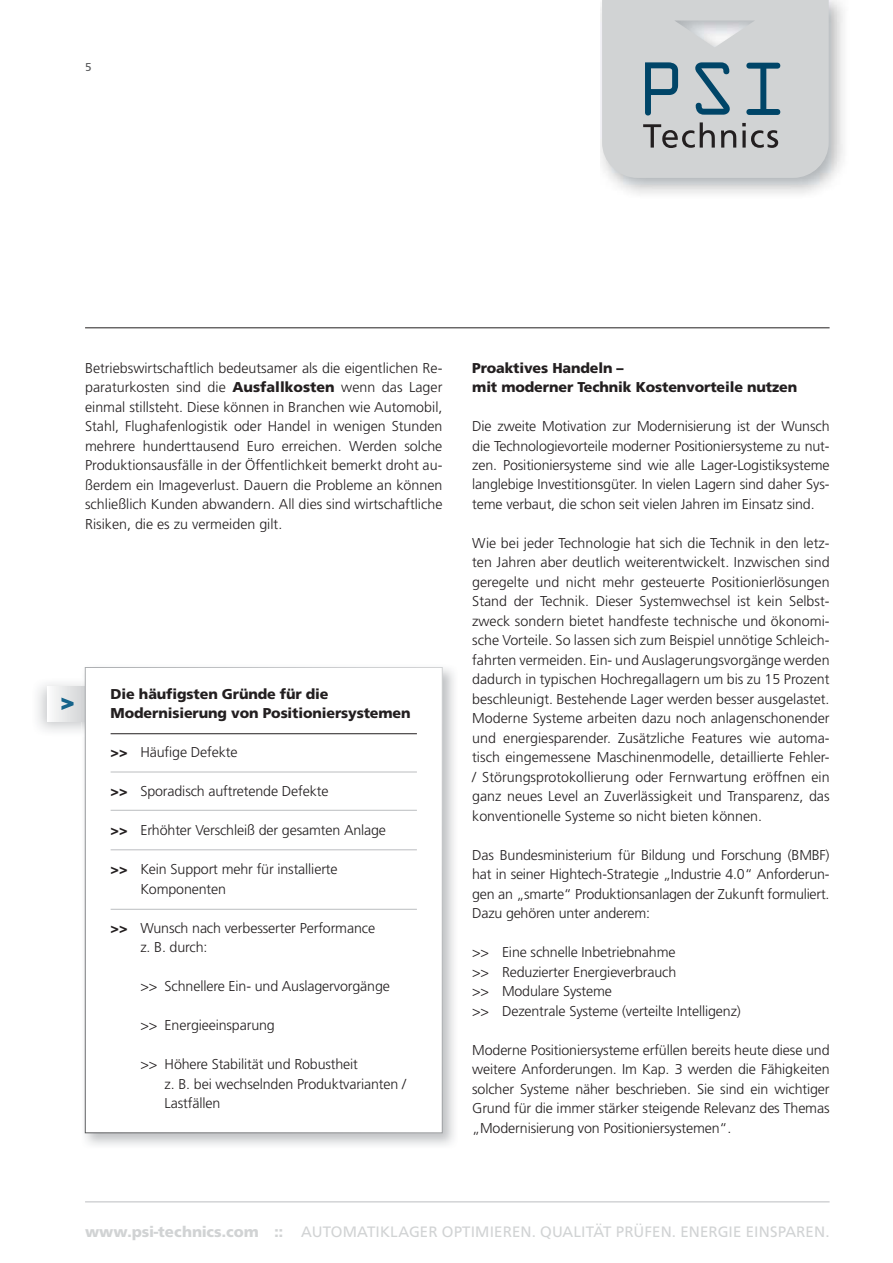
<style>
.page{position:relative;width:893px;height:1263px;background:#fff}
.page>*{position:absolute;margin:0;border:0;box-sizing:border-box;transform-origin:0 0}
.t1{font:15.75px "Frutus T";letter-spacing:.01em;color:#d1d3d4}
.t2{font:300 14.25px/19.5px "Frutiger";letter-spacing:-.01em;color:#231f20;text-align:justify}
.t3{font:900 14.25px/19.5px "Frutiger";letter-spacing:-.01em;color:#231f20}
.t4{font:12px "Frutus T";color:#58595b}
.s1{font-weight:900}
.s2{font-weight:700}
</style>
<div class="page">
<img style="left:601px;top:0;width:242px;height:194px">
<svg style="left:602px;top:0;width:226px;height:178px;background:#c2c7ca"></svg>
<hr style="left:85px;top:327px;width:744px;height:1px;background:#231f20">
<hr style="left:85px;top:1201px;width:744px;height:1px;background:#bbbdc0">
<svg style="left:49px;top:687px;width:33px;height:35px"></svg>
<svg style="left:61px;top:698px;width:13px;height:12px"></svg>
<img style="left:82px;top:667px;width:372px;height:478px">
<img style="left:82px;top:687px;width:3px;height:35px">
<div style="left:85px;top:667px;width:357px;height:466px;background:#fff"></div>
<hr style="left:111px;top:733px;width:306px;height:1px;background:#231f20">
<hr style="left:111px;top:772px;width:306px;height:1px;background:#bbbdc0">
<hr style="left:111px;top:810px;width:306px;height:1px;background:#bbbdc0">
<hr style="left:111px;top:849px;width:306px;height:1px;background:#bbbdc0">
<hr style="left:111px;top:909px;width:306px;height:1px;background:#bbbdc0">
<p class="t4" style="left:85px;top:61px;width:8px">5</p>
<p class="t2" style="left:85px;top:359px;width:359px">Betriebswirtschaftlich bedeutsamer als die eigentlichen Re&shy;paraturkosten sind die <span class="s1">Ausfallkosten</span> wenn das Lager einmal stillsteht. Diese können in Branchen wie Automobil, Stahl, Flughafenlogistik oder Handel in wenigen Stunden mehrere hunderttausend Euro erreichen. Werden solche Produktionsausfälle in der Öffentlichkeit bemerkt droht au&shy;ßerdem ein Imageverlust. Dauern die Probleme an können schließlich Kunden abwandern. All dies sind wirtschaftliche Risiken, die es zu vermeiden gilt.</p>
<p class="t3" style="left:472px;top:359px;width:326px">Proaktives Handeln –<br>mit moderner Technik Kostenvorteile nutzen</p>
<p class="t2" style="left:472px;top:417px;width:359px">Die zweite Motivation zur Modernisierung ist der Wunsch die Technologievorteile moderner Positioniersysteme zu nut&shy;zen. Positioniersysteme sind wie alle Lager-Logistiksysteme langlebige Investitionsgüter. In vielen Lagern sind daher Sys&shy;teme verbaut, die schon seit vielen Jahren im Einsatz sind.</p>
<p class="t2" style="left:472px;top:534px;width:359px">Wie bei jeder Technologie hat sich die Technik in den letz&shy;ten Jahren aber deutlich weiterentwickelt. Inzwischen sind geregelte und nicht mehr gesteuerte Positionierlösungen Stand der Technik. Dieser Systemwechsel ist kein Selbst&shy;zweck sondern bietet handfeste technische und ökonomi&shy;sche Vorteile. So lassen sich zum Beispiel unnötige Schleich&shy;fahrten vermeiden. Ein- und Auslagerungsvorgänge werden dadurch in typischen Hochregallagern um bis zu 15 Prozent beschleunigt. Bestehende Lager werden besser ausgelastet.<br>Moderne Systeme arbeiten dazu noch anlagenschonender und energiesparender. Zusätzliche Features wie automa&shy;tisch eingemessene Maschinenmodelle, detaillierte Fehler-/ Störungsprotokollierung oder Fernwartung eröffnen ein ganz neues Level an Zuverlässigkeit und Transparenz, das konventionelle Systeme so nicht bieten können.</p>
<p class="t2" style="left:472px;top:846px;width:359px">Das Bundesministerium für Bildung und Forschung (BMBF) hat in seiner Hightech-Strategie „Industrie 4.0“ Anforderun&shy;gen an „smarte“ Produktionsanlagen der Zukunft formuliert.<br>Dazu gehören unter anderem:</p>
<p class="t2" style="left:472px;top:944px;width:270px;text-align:left">&gt;&gt; Eine schnelle Inbetriebnahme<br>&gt;&gt; Reduzierter Energieverbrauch<br>&gt;&gt; Modulare Systeme<br>&gt;&gt; Dezentrale Systeme (verteilte Intelligenz)</p>
<p class="t2" style="left:472px;top:1041px;width:359px">Moderne Positioniersysteme erfüllen bereits heute diese und weitere Anforderungen. Im Kap. 3 werden die Fähigkeiten solcher Systeme näher beschrieben. Sie sind ein wichtiger Grund für die immer stärker steigende Relevanz des Themas „Modernisierung von Positioniersystemen“.</p>
<p class="t3" style="left:111px;top:685px;width:301px">Die häufigsten Gründe für die<br>Modernisierung von Positioniersystemen</p>
<p class="t2" style="left:111px;top:744px;width:128px"><span class="s1">&gt;&gt;</span> Häufige Defekte</p>
<p class="t2" style="left:111px;top:783px;width:219px"><span class="s1">&gt;&gt;</span> Sporadisch auftretende Defekte</p>
<p class="t2" style="left:111px;top:822px;width:277px"><span class="s1">&gt;&gt;</span> Erhöhter Verschleiß der gesamten Anlage</p>
<p class="t2" style="left:140px;top:861px;width:199px;text-indent:-30px"><span class="s1">&gt;&gt;</span> Kein Support mehr für installierte<br>Komponenten</p>
<p class="t2" style="left:140px;top:919px;width:236px;text-indent:-30px"><span class="s1">&gt;&gt;</span> Wunsch nach verbesserter Performance z. B. durch:</p>
<p class="t2" style="left:140px;top:978px;width:251px">&gt;&gt; Schnellere Ein- und Auslagervorgänge</p>
<p class="t2" style="left:140px;top:1017px;width:136px">&gt;&gt; Energieeinsparung</p>
<p class="t2" style="left:165px;top:1056px;width:243px;text-align:left;text-indent:-24px">&gt;&gt; Höhere Stabilität und Robustheit<br>z. B. bei wechselnden Produktvarianten /<br>Lastfällen</p>
<p class="t1" style="left:85px;top:1224px;width:746px"><span class="s2">www.psi-technics.com ::</span> AUTOMATIKLAGER OPTIMIEREN. QUALITÄT PRÜFEN. ENERGIE EINSPAREN.</p>
</div>
